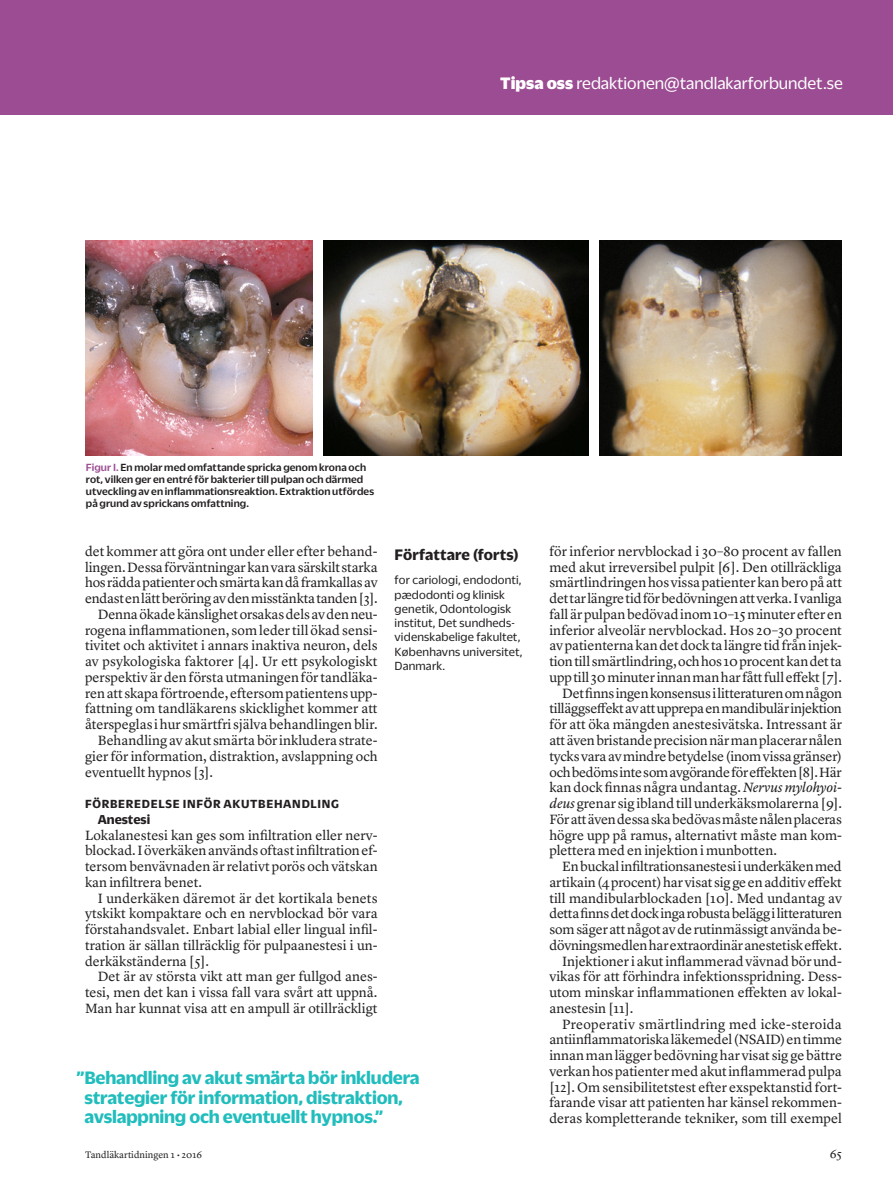
<style>
.page{position:relative;width:893px;height:1191px;background:#fff}
.page>*{position:absolute;margin:0;border:0;box-sizing:border-box;transform-origin:0 0}
.Citat_litet_Duplicat{font:700 19.5px/19.5px "Duplicate Sans";letter-spacing:-.01em;color:#21bdbd}
.t1{font:18px "Duplicate Sans";color:#fff}
.Faktarubrik_utan_lin{font:700 16.5px "Duplicate Sans";letter-spacing:.005em;color:#231f20}
.Bröd_utesluten_indra{font:13.95px/15.8px "Lyon Text";color:#231f20;text-align:justify}
.Bröd_utesluten{font:13.95px/15.8px "Lyon Text";letter-spacing:-.015em;color:#231f20;text-align:justify}
.Bröd_utesluten_indra-2{font:700 13.95px "Duplicate Sans";color:#231f20}
.Faktatext_ej_indrag{font:12.75px/14.2px "Duplicate Sans";letter-spacing:.015em;color:#231f20}
.Bröd_utesluten-2{font:700 12.75px "Duplicate Sans";letter-spacing:.055em;color:#231f20}
.t2{font:12px "Lyon Text";color:#231f20}
.Bildtext_utan_punkt{font:500 11.25px/12px "Duplicate Sans";letter-spacing:.01em;color:#231f20}
.t3{font:9.75px "Lyon Text";color:#231f20}
.s1{font-weight:900}
.s2{color:#9b4c92}
.s3{font-style:italic}
</style>
<div class="page">
<img style="left:85px;top:241px;width:227px;height:214px">
<img style="left:323px;top:241px;width:266px;height:214px">
<img style="left:599px;top:241px;width:243px;height:214px">
<div style="left:0;top:0;width:893px;height:115px;background:#9b4c92"></div>
<p class="t1" style="left:500px;top:71px;width:344px"><span class="s1">Tipsa oss</span> redaktionen@tandlakarforbundet.se</p>
<p class="Bildtext_utan_punkt" style="left:86px;top:461px;width:290px"><span class="s2">Figur I.</span> En molar med omfattande spricka genom krona och rot, vilken ger en entré för bakterier till pulpan och därmed utveckling av en inflammationsreaktion. Extraktion utfördes på grund av sprickans omfattning.</p>
<p class="Bröd_utesluten" style="left:85px;top:542px;width:294px">det kommer att göra ont under eller efter behand&shy;lingen. Dessa förväntningar kan vara särskilt starka hos rädda patienter och smärta kan då framkallas av endast en lätt beröring av den misstänkta tanden [3].</p>
<p class="Bröd_utesluten_indra" style="left:85px;top:605px;width:294px;text-indent:13px">Denna ökade känslighet orsakas dels av den neu&shy;rogena inflammationen, som leder till ökad sensi&shy;tivitet och aktivitet i annars inaktiva neuron, dels av psykologiska faktorer [4]. Ur ett psykologiskt perspektiv är den första utmaningen för tandläka&shy;ren att skapa förtroende, eftersom patientens upp&shy;fattning om tandläkarens skicklighet kommer att återspeglas i hur smärtfri själva behandlingen blir.</p>
<p class="Bröd_utesluten_indra" style="left:85px;top:731px;width:294px;text-indent:13px">Behandling av akut smärta bör inkludera strate&shy;gier för information, distraktion, avslappning och eventuellt hypnos [3].</p>
<p class="Bröd_utesluten-2" style="left:85px;top:795px;width:256px">FÖRBEREDELSE INFÖR AKUTBEHANDLING</p>
<p class="Bröd_utesluten_indra-2" style="left:98px;top:809px;width:54px">Anestesi</p>
<p class="Bröd_utesluten" style="left:85px;top:826px;width:294px">Lokalanestesi kan ges som infiltration eller nerv&shy;blockad. I överkäken används oftast infiltration ef&shy;tersom benvävnaden är relativt porös och vätskan kan infiltrera benet.</p>
<p class="Bröd_utesluten_indra" style="left:85px;top:889px;width:294px;text-indent:13px">I underkäken däremot är det kortikala benets ytskikt kompaktare och en nervblockad bör vara förstahandsvalet. Enbart labial eller lingual infil&shy;tration är sällan tillräcklig för pulpaanestesi i un&shy;derkäkständerna [5].</p>
<p class="Bröd_utesluten_indra" style="left:85px;top:967px;width:294px;text-indent:13px">Det är av största vikt att man ger fullgod anes&shy;tesi, men det kan i vissa fall vara svårt att uppnå.<br>Man har kunnat visa att en ampull är otillräckligt</p>
<p class="Faktarubrik_utan_lin" style="left:395px;top:543px;width:126px">Författare (forts)</p>
<p class="Faktatext_ej_indrag" style="left:395px;top:572px;width:129px">for cariologi, endodonti, pædodonti og klinisk genetik, Odontologisk institut, Det sundheds&shy;videnskabelige fakultet,<br>Københavns universitet,<br>Danmark.</p>
<p class="Citat_litet_Duplicat" style="left:84px;top:1066px;width:337px;text-indent:-8px">”Behandling av akut smärta bör inkludera strategier för information, distraktion, avslappning och eventuellt hypnos.”</p>
<p class="Bröd_utesluten_indra" style="left:549px;top:542px;width:294px">för inferior nervblockad i 30–80 procent av fallen med akut irreversibel pulpit [6]. Den otillräckliga smärtlindringen hos vissa patienter kan bero på att det tar längre tid för bedövningen att verka. I vanliga fall är pulpan bedövad inom 10–15 minuter efter en inferior alveolär nervblockad. Hos 20–30 procent av patienterna kan det dock ta längre tid från injek&shy;tion till smärtlindring, och hos 10procent kan det ta upp till 30minuter innan man har fått full effekt [7].</p>
<p class="Bröd_utesluten_indra" style="left:549px;top:684px;width:294px;text-indent:13px">Det finns ingen konsensus i litteraturen om någon tilläggseffekt av att upprepa en mandibulär injektion för att öka mängden anestesivätska. Intressant är att även bristande precision när man placerar nålen tycks vara av mindre betydelse (inom vissa gränser) och bedöms inte som avgörande för effekten [8]. Här kan dock finnas några undantag. <span class="s3">Nervus mylohyoi&shy;deus</span> grenar sig ibland till underkäksmolarerna [9].<br>För att även dessa ska bedövas måste nålen placeras högre upp på ramus, alternativt måste man kom&shy;plettera med en injektion i munbotten.</p>
<p class="Bröd_utesluten_indra" style="left:549px;top:857px;width:294px;text-indent:13px">En buckal infiltrationsanestesi i underkäken med artikain (4 procent) har visat sig ge en additiv effekt till mandibularblockaden [10]. Med undantag av detta finns det dock inga robusta belägg i litteraturen som säger att något av de rutinmässigt använda be&shy;dövningsmedlen har extraordinär anestetisk effekt.</p>
<p class="Bröd_utesluten_indra" style="left:549px;top:952px;width:294px;text-indent:13px">Injektioner i akut inflammerad vävnad bör und&shy;vikas för att förhindra infektionsspridning. Dess&shy;utom minskar inflammationen effekten av lokal&shy;anestesin [11].</p>
<p class="Bröd_utesluten_indra" style="left:549px;top:1015px;width:294px;text-indent:13px">Preoperativ smärtlindring med icke-steroida antiinflammatoriska läkemedel (NSAID) en timme innan man lägger bedövning har visat sig ge bättre verkan hos patienter med akut inflammerad pulpa [12]. Om sensibilitetstest efter exspektanstid fort&shy;farande visar att patienten har känsel rekommen&shy;deras kompletterande tekniker, som till exempel</p>
<p class="t3" style="left:85px;top:1147px;width:119px">Tandläkartidningen 1 • 2016</p>
<p class="t2" style="left:830px;top:1144px;width:14px">65</p>
</div>
